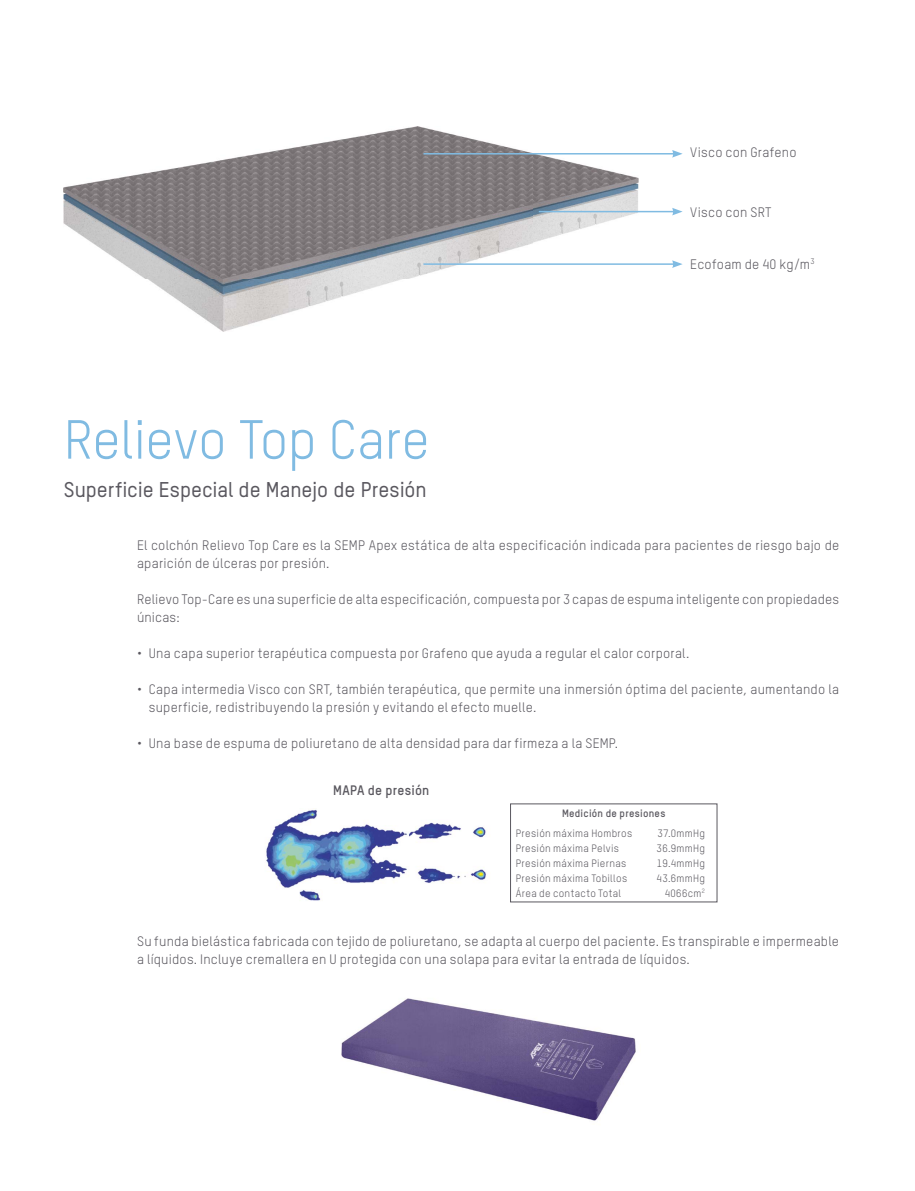
<style>
.page{position:relative;width:915px;height:1191px;background:#fff}
.page>*{position:absolute;margin:0;border:0;box-sizing:border-box;transform-origin:0 0}
.t1{font:54px "TSTAR";letter-spacing:-.01em;color:#80bbe2}
.t2{font:500 21px "TSTAR";color:#5a585f}
.t3{font:13.5px/18px "TSTAR";letter-spacing:.015em;color:#5a585f}
.t4{font:700 13.5px "TSTAR";letter-spacing:.015em;color:#5a585f}
.t5{font:10.5px "TSTAR";letter-spacing:.03em;color:#5a585f}
.t6{font:700 10.5px "TSTAR";letter-spacing:.025em;color:#5a585f}
</style>
<div class="page">
<img style="left:64px;top:126px;width:574px;height:205px">
<img style="left:266px;top:809px;width:220px;height:92px">
<hr style="left:423px;top:153px;width:251px;height:1px;background:#80bbe2">
<svg style="left:671px;top:150px;width:11px;height:8px"></svg>
<hr style="left:538px;top:211px;width:136px;height:1px;background:#80bbe2">
<svg style="left:671px;top:208px;width:11px;height:7px"></svg>
<hr style="left:423px;top:263px;width:251px;height:2px;background:#80bbe2">
<svg style="left:671px;top:260px;width:11px;height:8px"></svg>
<img style="left:341px;top:998px;width:295px;height:123px">
<p class="t3" style="left:690px;top:143px;width:108px">Visco con Grafeno</p>
<p class="t3" style="left:690px;top:203px;width:83px">Visco con SRT</p>
<p class="t3" style="left:690px;top:255px;width:126px">Ecofoam de 40 kg/m<sup>3</sup></p>
<h1 class="t1" style="left:64px;top:407px;width:367px">Relievo Top Care</h1>
<h2 class="t2" style="left:64px;top:476px;width:364px">Superficie Especial de Manejo de Presión</h2>
<p class="t3" style="left:137px;top:536px;width:703px">El colchón Relievo Top Care es la SEMP Apex estática de alta especificación indicada para pacientes de riesgo bajo de aparición de úlceras por presión.</p>
<p class="t3" style="left:137px;top:590px;width:703px">Relievo Top-Care es una superficie de alta especificación, compuesta por 3 capas de espuma inteligente con propiedades únicas:</p>
<p class="t3" style="left:137px;top:644px;width:553px">• Una capa superior terapéutica compuesta por Grafeno que ayuda a regular el calor corporal.</p>
<p class="t3" style="left:149px;top:680px;width:691px;text-indent:-12px">• Capa intermedia Visco con SRT, también terapéutica, que permite una inmersión óptima del paciente, aumentando la superficie, redistribuyendo la presión y evitando el efecto muelle.</p>
<p class="t3" style="left:137px;top:734px;width:482px">• Una base de espuma de poliuretano de alta densidad para dar firmeza a la SEMP.</p>
<p class="t4" style="left:333px;top:782px;width:98px">MAPA de presión</p>
<p class="t6" style="left:562px;top:807px;width:105px">Medición de presiones</p>
<p class="t5" style="left:515px;top:826px;width:118px">Presión máxima Hombros</p>
<p class="t5" style="left:657px;top:826px;width:49px">37.0mmHg</p>
<p class="t5" style="left:515px;top:841px;width:105px">Presión máxima Pelvis</p>
<p class="t5" style="left:656px;top:841px;width:50px">36.9mmHg</p>
<p class="t5" style="left:515px;top:856px;width:112px">Presión máxima Piernas</p>
<p class="t5" style="left:656px;top:856px;width:49px">19.4mmHg</p>
<p class="t5" style="left:515px;top:871px;width:113px">Presión máxima Tobillos</p>
<p class="t5" style="left:656px;top:871px;width:50px">43.6mmHg</p>
<p class="t5" style="left:515px;top:886px;width:107px">Área de contacto Total</p>
<p class="t5" style="left:664px;top:886px;width:42px">4066cm<sup>2</sup></p>
<p class="t3" style="left:137px;top:932px;width:703px">Su funda bielástica fabricada con tejido de poliuretano, se adapta al cuerpo del paciente. Es transpirable e impermeable a líquidos. Incluye cremallera en U protegida con una solapa para evitar la entrada de líquidos.</p>
</div>
